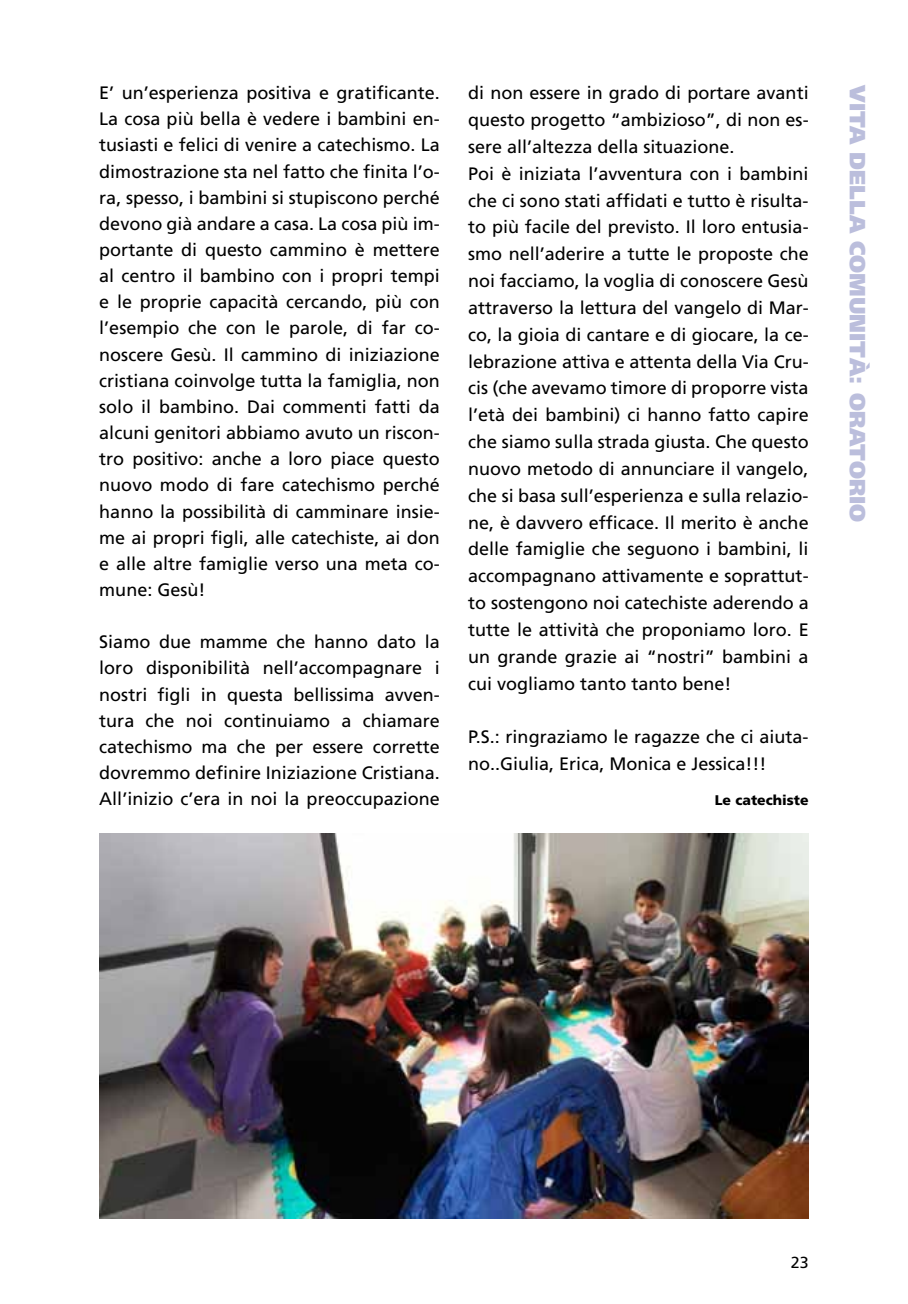
<style>
.page{position:relative;width:908px;height:1304px;background:#fff}
.page>*{position:absolute;margin:0;border:0;box-sizing:border-box;transform-origin:0 0}
.t1{font:900 22px "Frutiger";color:#bbbedc}
.t2{font:18px/26.2px "Frutiger";color:#000;text-align:justify}
.t3{font:16px "Frutiger";color:#000}
.t4{font:900 14px "Frutiger";color:#000}
</style>
<div class="page">
<img style="left:99px;top:833px;width:709px;height:386px">
<p class="t2" style="left:99px;top:80px;width:342px">E’ un’esperienza positiva e gratificante.<br>La cosa più bella è vedere i bambini en&shy;tusiasti e felici di venire a catechismo. La dimostrazione sta nel fatto che finita l’o&shy;ra, spesso, i bambini si stupiscono perché devono già andare a casa. La cosa più im&shy;portante di questo cammino è mettere al centro il bambino con i propri tempi e le proprie capacità cercando, più con l’esempio che con le parole, di far co&shy;noscere Gesù. I l cammino di iniziazione cristiana coinvolge tutta la famiglia, non solo il bambino. Dai commenti fatti da alcuni genitori abbiamo avuto un riscon&shy;tro positivo: anche a loro piace questo nuovo modo di fare catechismo perché hanno la possibilità di camminare insie&shy;me ai propri figli, alle catechiste, ai don e alle altre famiglie verso una meta co&shy;mune: Gesù!</p>
<p class="t2" style="left:99px;top:629px;width:342px">Siamo due mamme che hanno dato la loro disponibilità nell’accompagnare i nostri figli in questa bellissima avven&shy;tura che noi continuiamo a chiamare catechismo ma che per essere corrette dovremmo definire I niziazione Cristiana.<br>All’inizio c’era in noi la preoccupazione</p>
<p class="t2" style="left:468px;top:79px;width:342px;line-height:26.8px;text-align:left">di non essere in grado di portare avanti questo progetto “ambizioso”, di non es&shy;sere all’altezza della situazione.<br>Poi è iniziata l’avventura con i bambini che ci sono stati affidati e tutto è risulta&shy;to più facile del previsto. I l loro entusia&shy;smo nell’aderire a tutte le proposte che noi facciamo, la voglia di conoscere Gesù attraverso la lettura del vangelo di Mar&shy;co, la gioia di cantare e di giocare, la ce&shy;lebrazione attiva e attenta della Via Cru&shy;cis (che avevamo timore di proporre vista l’età dei bambini) ci hanno fatto capire che siamo sulla strada giusta. Che questo nuovo metodo di annunciare il vangelo, che si basa sull’esperienza e sulla relazio&shy;ne, è davvero efficace. I l merito è anche delle famiglie che seguono i bambini, li accompagnano attivamente e soprattut&shy;to sostengono noi catechiste aderendo a tutte le attività che proponiamo loro. E un grande grazie ai “nostri” bambini a cui vogliamo tanto tanto bene!</p>
<p class="t2" style="left:468px;top:723px;width:342px;line-height:26.8px">P.S.: ringraziamo le ragazze che ci aiuta&shy;no..Giulia, Erica, Monica e Jessica!!!</p>
<p class="t4" style="left:714px;top:792px;width:95px">Le catechiste</p>
<p class="t1" style="left:870px;top:85px;width:439px;rotate:90deg">vita della comunità: oratorio</p>
<p class="t3" style="left:790px;top:1253px;width:19px">23</p>
</div>
